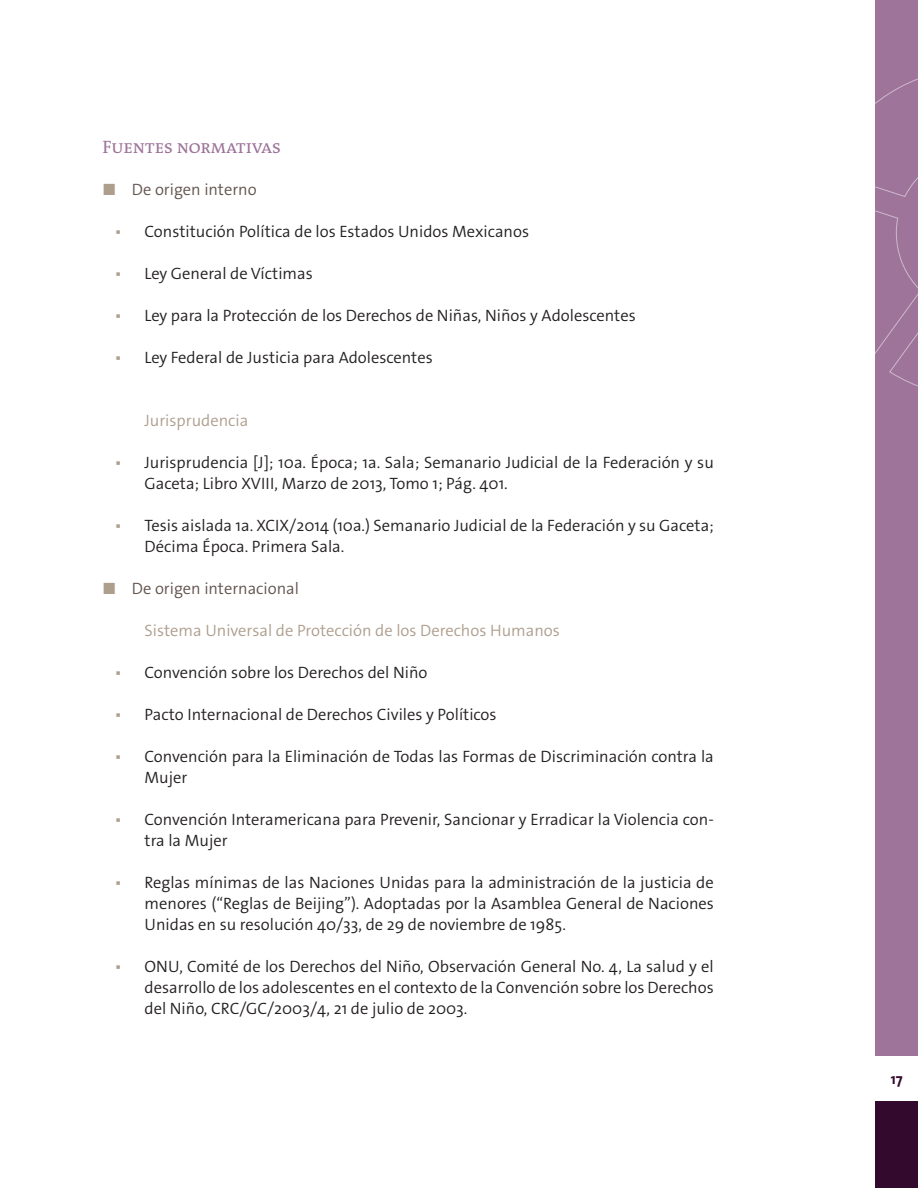
<style>
.page{position:relative;width:918px;height:1188px;background:#fff}
.page>*{position:absolute;margin:0;border:0;box-sizing:border-box;transform-origin:0 0}
.cuerpo{font:18px "The Antiqua B W5 c Plain";color:#9e749a}
.t1{font:300 16.5px/21px "The Sans Os F";color:#231f20}
.Viñetas_cuerpo{font:300 16.5px "The Sans Os F";color:#ae9e8d}
.t2{font:300 16.5px "The Sans Os F";color:#62544e}
.t3{font:700 15px "The Sans Os F";color:#330a2e}
.s1{font-weight:700;color:#ae9e8d}
.s2{font-weight:400;color:#ae9e8d}
</style>
<div class="page">
<div style="left:875px;top:1101px;width:43px;height:87px;background:#330a2e"></div>
<div style="left:875px;top:0;width:43px;height:1056px;background:#9e749a"></div>
<svg style="left:875px;top:78px;width:43px;height:309px"></svg>
<p class="cuerpo" style="left:102px;top:135px;width:180px">Fuentes normativas</p>
<p class="t2" style="left:102px;top:179px;width:156px"><span class="s1">◼</span> De origen interno</p>
<p class="t1" style="left:115px;top:221px;width:416px"><span class="s2">▪</span> Constitución Política de los Estados Unidos Mexicanos</p>
<p class="t1" style="left:115px;top:263px;width:200px"><span class="s2">▪</span> Ley General de Víctimas</p>
<p class="t1" style="left:115px;top:305px;width:522px"><span class="s2">▪</span> Ley para la Protección de los Derechos de Niñas, Niños y Adolescentes</p>
<p class="t1" style="left:115px;top:347px;width:320px"><span class="s2">▪</span> Ley Federal de Justicia para Adolescentes</p>
<p class="Viñetas_cuerpo" style="left:145px;top:410px;width:105px">Jurisprudencia</p>
<p class="t1" style="left:145px;top:452px;width:571px;text-indent:-30px"><span class="s2">▪</span> Jurisprudencia [J]; 10a. Época; 1a. Sala; Semanario Judicial de la Federación y su<br>Gaceta; Libro XVIII, Marzo de 2013, Tomo 1; Pág. 401.</p>
<p class="t1" style="left:145px;top:515px;width:571px;text-indent:-30px"><span class="s2">▪</span> Tesis aislada 1a. XCIX/2014 (10a.) Semanario Judicial de la Federación y su Gaceta;<br>Décima Época. Primera Sala.</p>
<p class="t2" style="left:102px;top:578px;width:199px"><span class="s1">◼</span> De origen internacional</p>
<p class="Viñetas_cuerpo" style="left:145px;top:620px;width:417px">Sistema Universal de Protección de los Derechos Humanos</p>
<p class="t1" style="left:115px;top:662px;width:314px"><span class="s2">▪</span> Convención sobre los Derechos del Niño</p>
<p class="t1" style="left:115px;top:704px;width:383px"><span class="s2">▪</span> Pacto Internacional de Derechos Civiles y Políticos</p>
<p class="t1" style="left:145px;top:746px;width:571px;text-indent:-30px"><span class="s2">▪</span> Convención para la Eliminación de Todas las Formas de Discriminación contra la<br>Mujer</p>
<p class="t1" style="left:145px;top:809px;width:571px;text-indent:-30px"><span class="s2">▪</span> Convención Interamericana para Prevenir, Sancionar y Erradicar la Violencia con&shy;tra la Mujer</p>
<p class="t1" style="left:145px;top:872px;width:571px;text-align:justify;text-indent:-30px"><span class="s2">▪</span> Reglas mínimas de las Naciones Unidas para la administración de la justicia de menores (“Reglas de Beijing”). Adoptadas por la Asamblea General de Naciones Unidas en su resolución 40/33, de 29 de noviembre de 1985.</p>
<p class="t1" style="left:145px;top:956px;width:571px;text-align:justify;text-indent:-30px"><span class="s2">▪</span> ONU, Comité de los Derechos del Niño, Observación General No. 4, La salud y el desarrollo de los adolescentes en el contexto de la Convención sobre los Derechos del Niño, CRC/GC/2003/4, 21 de julio de 2003.</p>
<p class="t3" style="left:891px;top:1070px;width:13px">17</p>
</div>
